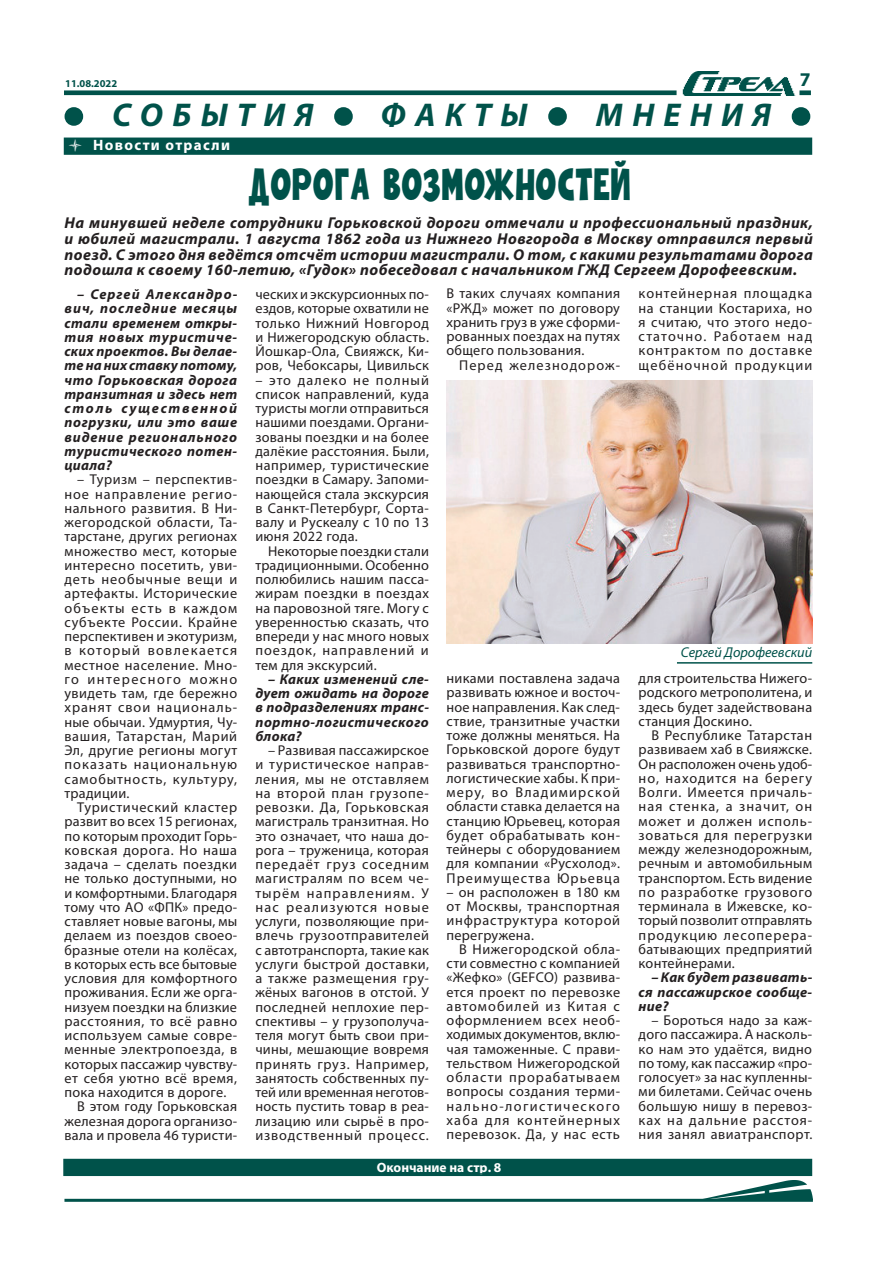
<style>
.page{position:relative;width:893px;height:1263px;background:#fff}
.page>*{position:absolute;margin:0;border:0;box-sizing:border-box;transform-origin:0 0}
.t1{font:45px "Retronome";letter-spacing:.02em;color:#00524a;scale:.8 1}
.t2{font:italic 700 33px "Myriad Pro";letter-spacing:.28em;color:#00524a}
.t3{font:700 19.5px "Myriad Pro";color:#00524a}
.t4{font:italic 700 15.75px/15.8px "Myriad Pro";letter-spacing:.03em;color:#231f20;text-align:justify}
.t5{font:700 15px "Myriad Pro";letter-spacing:.09em;color:#fff}
.t6{font:14.25px/14.2px "Myriad Pro";letter-spacing:.025em;color:#231f20;text-align:justify}
.t7{font:italic 700 14.25px/14.2px "Myriad Pro";letter-spacing:.03em;color:#231f20;text-align:justify}
.t8{font:14.25px "Myriad Pro";letter-spacing:.05em;color:#231f20}
.t9{font:14.25px "Myriad Pro";letter-spacing:.045em;color:#231f20}
.t10{font:14.25px "Myriad Pro";letter-spacing:.075em;color:#231f20}
.t11{font:italic 14.25px "Myriad Pro";color:#00524a}
.t12{font:700 13.5px "Myriad Pro";color:#fff}
.t13{font:700 10.5px "Myriad Pro";color:#00524a}
</style>
<div class="page">
<img style="left:64px;top:72px;width:747px;height:24px">
<div style="left:64px;top:138px;width:748px;height:17px;background:#00524a;border:2px solid #00524a"></div>
<svg style="left:64px;top:107px;width:20px;height:19px"></svg>
<svg style="left:334px;top:107px;width:19px;height:19px"></svg>
<svg style="left:548px;top:107px;width:19px;height:19px"></svg>
<svg style="left:791px;top:107px;width:20px;height:19px"></svg>
<hr style="left:64px;top:1199px;width:749px;height:3px;background:#00524a">
<img style="left:699px;top:1180px;width:114px;height:19px">
<div style="left:63px;top:1159px;width:749px;height:17px;background:#00524a"></div>
<img style="left:447px;top:380px;width:365px;height:264px">
<hr style="left:677px;top:662px;width:135px;height:2px;background:#00524a">
<p class="t13" style="left:65px;top:77px;width:54px">11.08.2022</p>
<h3 class="t3" style="left:800px;top:67px;width:12px">7</h3>
<h2 class="t2" style="left:64px;top:94px;width:749px">● СОБЫТИЯ ● ФАКТЫ ● МНЕНИЯ ●</h2>
<h1 class="t1" style="left:249px;top:161px;width:478px">ДОРОГА ВОЗМОЖНОСТЕЙ</h1>
<p class="t5" style="left:68px;top:135px;width:164px">● Новости отрасли</p>
<p class="t4" style="left:64px;top:215px;width:750px">На минувшей неделе сотрудники Горьковской дороги отмечали и профессиональный праздник, и юбилей магистрали. 1 августа 1862 года из Нижнего Новгорода в Москву отправился первый поезд. С этого дня ведётся отсчёт истории магистрали. О том, с какими результатами дорога подошла к своему 160-летию, «Гудок» побеседовал с начальником ГЖД Сергеем Дорофеевским.</p>
<p class="t6" style="left:255px;top:287px;width:175px">ческих и экскурсионных по&shy;ездов, которые охватили не только Нижний Новгород и Нижегородскую область.<br>Йошкар-Ола, Свияжск, Ки&shy;ров, Чебоксары, Цивильск</p>
<p class="t6" style="left:255px;top:372px;width:175px">– это далеко не полный список направлений, куда туристы могли отправиться нашими поездами. Органи&shy;зованы поездки и на более далёкие расстояния. Были, например, туристические поездки в Самару. Запоми&shy;нающейся стала экскурсия в Санкт-Петербург, Сорта&shy;валу и Рускеалу с 10 по 13 июня 2022 года.</p>
<p class="t6" style="left:255px;top:543px;width:175px;text-indent:13px">Некоторые поездки стали традиционными. Особенно полюбились нашим пасса&shy;жирам поездки в поездах на паровозной тяге. Могу с уверенностью сказать, что впереди у нас много новых поездок, направлений и тем для экскурсий.</p>
<p class="t7" style="left:255px;top:671px;width:175px;text-indent:13px">– Каких изменений сле&shy;дует ожидать на дороге в подразделениях транс&shy;портно-логистического блока?</p>
<p class="t6" style="left:255px;top:743px;width:175px;text-indent:13px">– Развивая пассажирское и туристическое направ&shy;ления, мы не отставляем на второй план грузопе&shy;ревозки. Да, Горьковская магистраль транзитная. Но это означает, что наша до&shy;рога – труженица, которая передаёт груз соседним магистралям по всем че&shy;тырём направлениям. У нас реализуются новые услуги, позволяющие при&shy;влечь грузоотправителей с автотранспорта, такие как услуги быстрой доставки, а также размещения гру&shy;жёных вагонов в отстой. У последней неплохие пер&shy;спективы – у грузополуча&shy;теля могут быть свои при&shy;чины, мешающие вовремя принять груз. Например, занятость собственных пу&shy;тей или временная неготов&shy;ность пустить товар в реа&shy;лизацию или сырьё в про&shy;изводственный процесс.</p>
<p class="t6" style="left:639px;top:286px;width:175px">контейнерная площадка на станции Костариха, но я считаю, что этого недо&shy;статочно. Работаем над контрактом по доставке щебёночной продукции</p>
<p class="t6" style="left:446px;top:286px;width:175px">В таких случаях компания «РЖД» может по договору хранить груз в уже сформи&shy;рованных поездах на путях общего пользования.</p>
<p class="t10" style="left:459px;top:356px;width:162px">Перед железнодорож-</p>
<p class="t7" style="left:64px;top:287px;width:174px;text-indent:13px">– Сергей Александро&shy;вич, последние месяцы стали временем откры&shy;тия новых туристиче&shy;ских проектов. Вы делае&shy;те на них ставку потому, что Горьковская дорога транзитная и здесь нет столь существенной погрузки, или это ваше видение регионального туристического потен&shy;циала?</p>
<p class="t6" style="left:64px;top:472px;width:174px;text-indent:13px">– Туризм – перспектив&shy;ное направление регио&shy;нального развития. В Ни&shy;жегородской области, Та&shy;тарстане, других регионах множество мест, которые интересно посетить, уви&shy;деть необычные вещи и артефакты. Исторические объекты есть в каждом субъекте России. Крайне перспективен и экотуризм, в который вовлекается местное население. Мно&shy;го интересного можно увидеть там, где бережно хранят свои националь&shy;ные обычаи. Удмуртия, Чу&shy;вашия, Татарстан, Марий Эл, другие регионы могут показать национальную самобытность, культуру, традиции.</p>
<p class="t8" style="left:77px;top:798px;width:161px">Туристический кластер</p>
<p class="t6" style="left:64px;top:814px;width:174px">развит во всех 15 регионах,</p>
<p class="t6" style="left:64px;top:828px;width:174px">по которым проходит Горь-</p>
<p class="t9" style="left:64px;top:841px;width:174px">ковская дорога. Но наша</p>
<p class="t6" style="left:64px;top:857px;width:174px">задача – сделать поездки</p>
<p class="t6" style="left:64px;top:871px;width:174px">не только доступными, но</p>
<p class="t6" style="left:64px;top:885px;width:174px">и комфортными. Благодаря</p>
<p class="t6" style="left:64px;top:900px;width:174px">тому что АО «ФПК» предо-</p>
<p class="t6" style="left:64px;top:914px;width:174px">ставляет новые вагоны, мы</p>
<p class="t6" style="left:64px;top:928px;width:174px">делаем из поездов своео-</p>
<p class="t6" style="left:64px;top:942px;width:174px">бразные отели на колёсах,</p>
<p class="t6" style="left:64px;top:957px;width:174px">в которых есть все бытовые</p>
<p class="t6" style="left:64px;top:971px;width:174px">условия для комфортного</p>
<p class="t6" style="left:64px;top:985px;width:174px">проживания. Если же орга-</p>
<p class="t6" style="left:64px;top:999px;width:174px">низуем поездки на близкие</p>
<p class="t6" style="left:64px;top:1014px;width:174px">расстояния, то всё равно</p>
<p class="t6" style="left:64px;top:1028px;width:174px">используем самые совре-</p>
<p class="t6" style="left:64px;top:1042px;width:174px">менные электропоезда, в</p>
<p class="t6" style="left:64px;top:1056px;width:174px">которых пассажир чувству-</p>
<p class="t6" style="left:64px;top:1071px;width:174px">ет себя уютно всё время,</p>
<p class="t6" style="left:64px;top:1085px;width:163px">пока находится в дороге.</p>
<p class="t6" style="left:77px;top:1099px;width:161px">В этом году Горьковская</p>
<p class="t6" style="left:64px;top:1113px;width:174px">железная дорога организо-</p>
<p class="t6" style="left:64px;top:1128px;width:174px">вала и провела 46 туристи-</p>
<p class="t11" style="left:681px;top:643px;width:133px">Сергей Дорофеевский</p>
<p class="t6" style="left:639px;top:671px;width:175px">для строительства Нижего&shy;родского метрополитена, и здесь будет задействована станция Доскино.</p>
<p class="t6" style="left:639px;top:728px;width:175px;text-indent:13px">В Республике Татарстан развиваем хаб в Свияжске.<br>Он расположен очень удоб&shy;но, находится на берегу Волги. Имеется причаль&shy;ная стенка, а значит, он может и должен исполь&shy;зоваться для перегрузки между железнодорожным, речным и автомобильным транспортом. Есть видение по разработке грузового терминала в Ижевске, ко&shy;торый позволит отправлять продукцию лесоперера&shy;батывающих предприятий контейнерами.</p>
<p class="t7" style="left:639px;top:970px;width:175px;text-indent:13px">– Как будет развивать&shy;ся пассажирское сообще&shy;ние?</p>
<p class="t6" style="left:639px;top:1013px;width:175px;text-indent:13px">– Бороться надо за каж&shy;дого пассажира. А насколь&shy;ко нам это удаётся, видно по тому, как пассажир «про&shy;голосует» за нас купленны&shy;ми билетами. Сейчас очень большую нишу в перевоз&shy;ках на дальние расстоя&shy;ния занял авиатранспорт.</p>
<p class="t6" style="left:446px;top:671px;width:175px">никами поставлена задача развивать южное и восточ&shy;ное направления. Как след&shy;ствие, транзитные участки тоже должны меняться. На Горьковской дороге будут развиваться транспортно&shy;логистические хабы. К при&shy;меру, во Владимирской области ставка делается на станцию Юрьевец, которая будет обрабатывать кон&shy;тейнеры с оборудованием для компании «Русхолод».<br>Преимущества Юрьевца</p>
<p class="t6" style="left:446px;top:885px;width:175px">– он расположен в 180 км от Москвы, транспортная инфраструктура которой перегружена.</p>
<p class="t6" style="left:446px;top:942px;width:175px;text-indent:13px">В Нижегородской обла&shy;сти совместно с компанией «Жефко» (GEFCO) развива&shy;ется проект по перевозке автомобилей из Китая с оформлением всех необ&shy;ходимых документов, вклю&shy;чая таможенные. С прави&shy;тельством Нижегородской области прорабатываем вопросы создания терми&shy;нально-логистического хаба для контейнерных перевозок. Да, у нас есть</p>
<p class="t12" style="left:377px;top:1158px;width:126px">Окончание на стр. 8</p>
</div>
